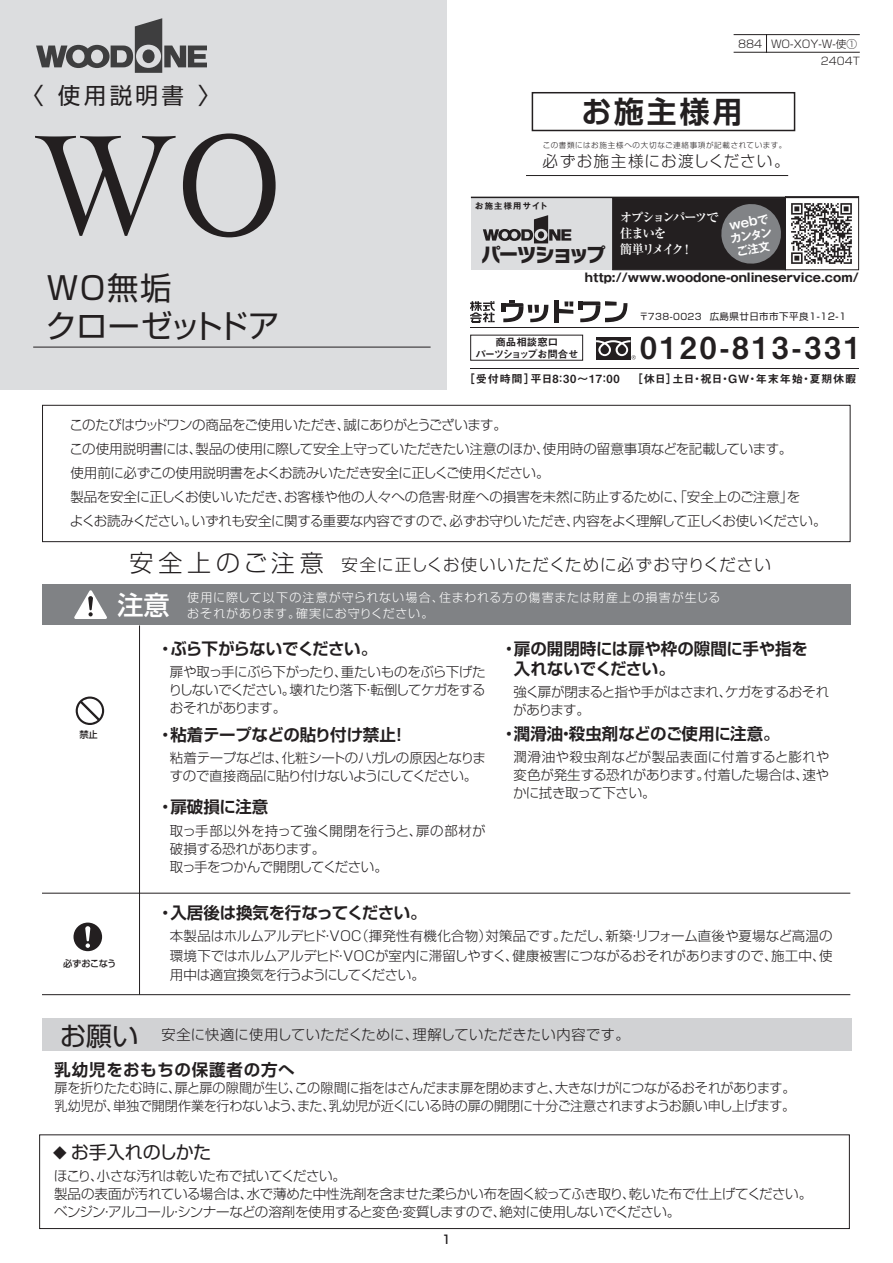
<style>
.page{position:relative;width:893px;height:1263px;background:#fff}
.page>*{position:absolute;margin:0;border:0;box-sizing:border-box;transform-origin:0 0}
.t1{font:31.5px/37.8px "Shin Go Pr 5";letter-spacing:.005em;color:#231f20}
.t2{font:30.3px "Midashi Go Pr 5 MB31";letter-spacing:.1em;color:#231f20}
.t3{font:700 29.85px "Shin Go Pr 5 De";letter-spacing:.1em;color:#231f20}
.t4{font:22.5px "Shin Go Pr 5";letter-spacing:.15em;color:#231f20}
.t5{font:800 19.05px "Typelabo N Std";letter-spacing:-.08em;color:#231f20}
.t6{font:18px "Shin Go Pr 5";letter-spacing:-.015em;color:#231f20}
.t7{font:700 16.5px/19.8px "Shin Go Pr 5 De";letter-spacing:-.005em;color:#231f20}
.t8{font:300 16.5px "Shin Go Pr 5";letter-spacing:.065em;color:#231f20}
.t9{font:700 16.5px "Shin Go Pr 5 De";letter-spacing:-.025em;color:#231f20}
.t10{font:700 16.5px "Shin Go Pr 5 De";letter-spacing:.05em;color:#231f20}
.t11{font:700 16.5px "Shin Go Pr 5 De";letter-spacing:-.04em;color:#231f20}
.t12{font:300 15.6px "Shin Go Pr 5";letter-spacing:.07em;color:#231f20}
.t13{font:300 14.25px "Shin Go Pr 5";letter-spacing:.015em;color:#231f20}
.t14{font:300 13.5px/18px "Shin Go Pr 5";letter-spacing:-.03em;color:#231f20}
.t15{font:700 12.75px/16px "Ryumin Pr 5";letter-spacing:-.15em;color:#fff}
.t16{font:700 12.45px "Gothic MB101 Pr 5 De";color:#fff}
.t17{font:300 12px/16.5px "Shin Go Pr 5";letter-spacing:.075em;color:#fff}
.t18{font:700 12px "Gothic MB101 Pr 5";color:#231f20}
.t19{font:500 12px "Shin Go Pr 5";color:#231f20}
.t20{font:11.25px "Midashi Go Pr 5 MB31";letter-spacing:.065em;color:#231f20}
.t21{font:700 11.25px/13.5px "Gothic MB101 Pr 5 De";color:#fff;text-align:center}
.t22{font:300 10.65px "Shin Go Pr 5";color:#231f20}
.t23{font:10.5px/11.2px "Midashi Go Pr 5 MB31";letter-spacing:-.035em;color:#231f20;text-align:center}
.t24{font:300 10.5px "Shin Go Pr 5";color:#231f20}
.t25{font:9.45px "Shin Go Pr 5";letter-spacing:.05em;color:#231f20}
.t26{font:500 9.3px "Shin Go Pr 5";letter-spacing:-.03em;color:#231f20}
.t27{font:700 8.25px "Gothic MB101 Pr 5 De";letter-spacing:.15em;color:#231f20}
.t28{font:300 7.5px "Shin Go Pr 5";letter-spacing:.085em;color:#231f20}
.s1{font-size:11.25px}
.s2{font-size:9px}
.s3{font-size:24px}
.s4{font-weight:400;font-size:26.25px}
.s5{font-size:13.5px}
</style>
<div class="page">
<div style="left:0;top:0;width:446px;height:389px;background:#dcdddf"></div>
<svg style="left:36px;top:18px;width:171px;height:55px"></svg>
<div style="left:578px;top:301px;width:5px;height:9px;background:#231f20"></div>
<svg style="left:580px;top:301px;width:47px;height:21px"></svg>
<div style="left:501px;top:303px;width:5px;height:8px;background:#231f20"></div>
<svg style="left:503px;top:300px;width:45px;height:22px"></svg>
<hr style="left:554px;top:300px;width:4px;height:23px;background:#231f20">
<svg style="left:558px;top:301px;width:15px;height:13px"></svg>
<svg style="left:470px;top:301px;width:25px;height:21px"></svg>
<hr style="left:470px;top:368px;width:389px;height:1px;background:#231f20">
<hr style="left:470px;top:327px;width:389px;height:1px;background:#231f20">
<div style="left:596px;top:337px;width:34px;height:22px;background:#231f20"></div>
<svg style="left:596px;top:340px;width:40px;height:19px"></svg>
<div style="left:470px;top:335px;width:113px;height:26px;border:1px solid #231f20"></div>
<div style="left:532px;top:92px;width:263px;height:39px;border:2px solid #231f20"></div>
<svg style="left:35px;top:136px;width:141px;height:100px"></svg>
<svg style="left:183px;top:133px;width:93px;height:104px"></svg>
<hr style="left:526px;top:175px;width:262px;height:1px;background:#231f20">
<div style="left:43px;top:1018px;width:809px;height:33px;background:#d1d2d4"></div>
<img style="left:787px;top:198px;width:70px;height:66px">
<div style="left:471px;top:198px;width:146px;height:72px;background:#dcdddf"></div>
<div style="left:612px;top:198px;width:174px;height:72px;background:#231f20;border:1px solid #231f20"></div>
<div style="left:785px;top:196px;width:74px;height:74px;border:1px solid #231f20"></div>
<svg style="left:483px;top:215px;width:88px;height:28px"></svg>
<svg style="left:721px;top:204px;width:60px;height:60px"></svg>
<hr style="left:33px;top:347px;width:398px;height:1px;background:#231f20">
<div style="left:766px;top:34px;width:94px;height:18px;border:1px solid #231f20"></div>
<div style="left:733px;top:34px;width:34px;height:18px;border:1px solid #231f20"></div>
<hr style="left:471px;top:197px;width:388px;height:1px;background:#231f20">
<div style="left:42px;top:584px;width:809px;height:41px;background:#808285"></div>
<svg style="left:74px;top:590px;width:33px;height:29px"></svg>
<hr style="left:139px;top:625px;width:1px;height:370px;background:#231f20">
<hr style="left:42px;top:994px;width:808px;height:1px;background:#231f20">
<div style="left:42px;top:405px;width:808px;height:137px;border:1px solid #231f20"></div>
<svg style="left:76px;top:696px;width:28px;height:29px"></svg>
<svg style="left:78px;top:699px;width:24px;height:24px"></svg>
<div style="left:73px;top:922px;width:29px;height:29px;background:#231f20;border-radius:50%"></div>
<svg style="left:85px;top:926px;width:5px;height:22px"></svg>
<hr style="left:42px;top:893px;width:808px;height:1px;background:#231f20">
<div style="left:39px;top:1134px;width:811px;height:95px;border:1px solid #231f20"></div>
<h3 class="t4" style="left:21px;top:77px;width:201px">〈 使用説明書 〉</h3>
<h1 class="t1" style="left:45px;top:266px;width:236px">WO無垢<br>クローゼットドア</h1>
<p class="t22" style="left:738px;top:35px;width:120px">884 WO-XOY-W-使①</p>
<p class="t24" style="left:821px;top:52px;width:41px">2404T</p>
<h3 class="t3" style="left:581px;top:87px;width:162px">お施主様用</h3>
<p class="t28" style="left:543px;top:139px;width:245px">この書類にはお施主様への大切なご連絡事項が記載されています。</p>
<p class="t12" style="left:543px;top:148px;width:249px">必ずお施主様にお渡しください。</p>
<p class="t27" style="left:475px;top:199px;width:74px">お施主様用サイト</p>
<p class="t15" style="left:620px;top:209px;width:100px">オプションパーツで住まいを<br>簡単リメイク！</p>
<p class="t18" style="left:585px;top:268px;width:275px">http://www.woodone-onlineservice.com/</p>
<p class="t16" style="left:727px;top:215px;width:41px;rotate:-10deg">web<span class="s1">で</span></p>
<p class="t21" style="left:729px;top:232px;width:44px;rotate:-10deg">カンタンご注文</p>
<h3 class="t5" style="left:482px;top:241px;width:125px">パーツショップ</h3>
<p class="t25" style="left:639px;top:309px;width:209px">〒<span class="s2">738-0023</span> 広島県廿日市市下平良1-12-1</p>
<h2 class="t2" style="left:640px;top:323px;width:222px">0120-813-331</h2>
<p class="t20" style="left:464px;top:370px;width:394px">［受付時間］平日8：30～17：00 　［休日］土日・祝日・GW・年末年始・夏期休暇</p>
<p class="t23" style="left:475px;top:336px;width:105px">商品相談窓口<br>パーツショップお問合せ</p>
<p class="t14" style="left:70px;top:412px;width:758px;line-height:24px">このたびはウッドワンの商品をご使用いただき、誠にありがとうございます。<br>この使用説明書には、製品の使用に際して安全上守っていただきたい注意のほか、使用時の留意事項などを記載しています。<br>使用前に必ずこの使用説明書をよくお読みいただき安全に正しくご使用ください。<br>製品を安全に正しくお使いいただき、お客様や他の人々への危害・財産への損害を未然に防止するために、「安全上のご注意」を<br>よくお読みください。いずれも安全に関する重要な内容ですので、必ずお守りいただき、内容をよく理解して正しくお使いください。</p>
<p class="t8" style="left:130px;top:551px;width:643px"><span class="s3">安全上のご注意</span> 安全に正しくお使いいただくために必ずお守りください</p>
<p class="t26" style="left:79px;top:727px;width:20px">禁止</p>
<p class="t17" style="left:117px;top:588px;width:605px;text-indent:70px">使用に際して以下の注意が守られない場合、住まわれる方の傷害または財産上の損害が生じる<sup>注意</sup> おそれがあります。確実にお守りください。</p>
<p class="t11" style="left:157px;top:635px;width:221px">・ぶら下がらないでください。</p>
<p class="t14" style="left:169px;top:662px;width:318px;text-align:justify">扉や取っ手にぶら下がったり、重たいものをぶら下げたりしないでください。壊れたり落下・転倒してケガをするおそれがあります。</p>
<p class="t7" style="left:157px;top:723px;width:251px">・粘着テープなどの貼り付け禁止！</p>
<p class="t14" style="left:170px;top:748px;width:318px">粘着テープなどは、化粧シートのハガレの原因となりますので直接商品に貼り付けないようにしてください。</p>
<p class="t7" style="left:157px;top:796px;width:113px">・扉破損に注意</p>
<p class="t14" style="left:170px;top:820px;width:317px">取っ手部以外を持って強く開閉を行うと、扉の部材が破損する恐れがあります。<br>取っ手をつかんで開閉してください。</p>
<p class="t7" style="left:514px;top:637px;width:296px;text-indent:-13px">・扉の開閉時には扉や枠の隙間に手や指を入れないでください。</p>
<p class="t14" style="left:513px;top:682px;width:317px">強く扉が閉まると指や手がはさまれ、ケガをするおそれがあります。</p>
<p class="t7" style="left:501px;top:722px;width:280px">・潤滑油・殺虫剤などのご使用に注意。</p>
<p class="t14" style="left:513px;top:747px;width:317px;text-align:justify">潤滑油や殺虫剤などが製品表面に付着すると膨れや変色が発生する恐れがあります。付着した場合は、速やかに拭き取って下さい。</p>
<p class="t26" style="left:63px;top:955px;width:55px">必ずおこなう</p>
<p class="t9" style="left:157px;top:900px;width:271px">・入居後は換気を行なってください。</p>
<p class="t14" style="left:170px;top:925px;width:664px;line-height:19.5px;text-align:justify">本製品はホルムアルデヒド・VOC（揮発性有機化合物）対策品です。ただし、新築・リフォーム直後や夏場など高温の環境下ではホルムアルデヒド・VOCが室内に滞留しやすく、健康被害につながるおそれがありますので、施工中、使用中は適宜換気を行うようにしてください。</p>
<p class="t13" style="left:60px;top:1023px;width:571px"><span class="s4">お願い</span> 安全に快適に使用していただくために、理解していただきたい内容です。</p>
<p class="t14" style="left:55px;top:1078px;width:742px">扉を折りたたむ時に、扉と扉の隙間が生じ、この隙間に指をはさんだまま扉を閉めますと、大きなけがにつながるおそれがあります。乳幼児が、単独で開閉作業を行わないよう、また、乳幼児が近くにいる時の扉の開閉に十分ご注意されますようお願い申し上げます。</p>
<p class="t10" style="left:55px;top:1056px;width:242px">乳幼児をおもちの保護者の方へ</p>
<h3 class="t6" style="left:53px;top:1137px;width:160px"><span class="s5">◆</span> お手入れのしかた</h3>
<p class="t14" style="left:54px;top:1165px;width:760px">ほこり、小さな汚れは乾いた布で拭いてください。<br>製品の表面が汚れている場合は、水で薄めた中性洗剤を含ませた柔らかい布を固く絞ってふき取り、乾いた布で仕上げてください。ベンジン・アルコール・シンナーなどの溶剤を使用すると変色・変質しますので、絶対に使用しないでください。</p>
<p class="t19" style="left:442px;top:1229px;width:11px">1</p>
</div>
